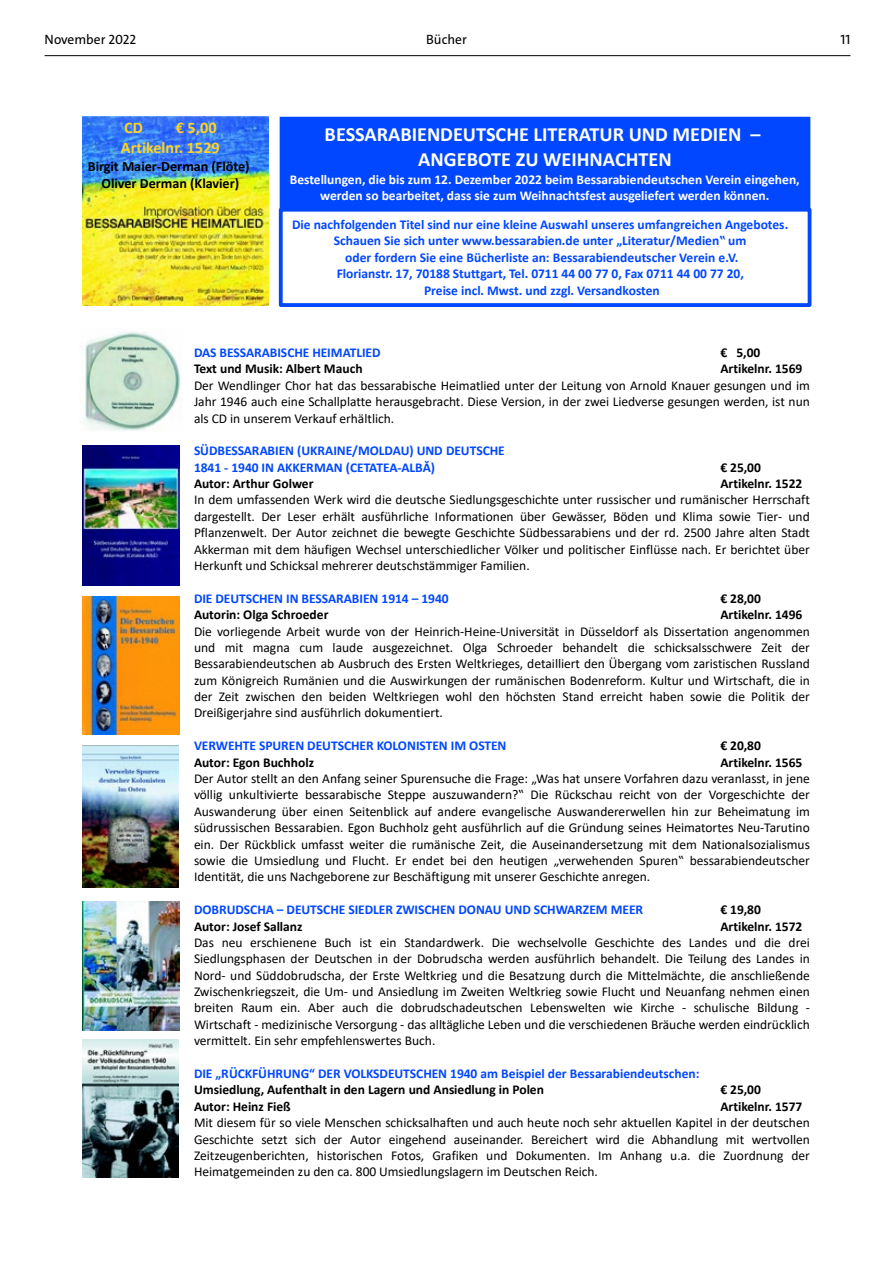
<style>
.page{position:relative;width:893px;height:1263px;background:#fff}
.page>*{position:absolute;margin:0;border:0;box-sizing:border-box;transform-origin:0 0}
.t1{font:700 20.25px/24.8px "Calibri";color:#fff;text-align:center}
.t2{font:700 16.2px/19.6px "Calibri";color:#ffd320;text-align:right}
.t3{font:700 14.25px/17.1px "Calibri";letter-spacing:-.005em;color:#000;text-align:center}
.t4{font:13.5px/16.4px "Calibri";letter-spacing:-.005em;color:#000;text-align:justify}
.t5{font:700 13.5px/16.4px "Calibri";letter-spacing:-.005em;color:#0047ff;text-align:center}
.t6{font:700 13.5px "Calibri";letter-spacing:-.005em;color:#000}
.t7{font:700 13.5px/16.4px "Calibri";letter-spacing:-.005em;color:#fff;text-align:center}
.t8{font:13.5px "The Sans";color:#000}
</style>
<div class="page">
<hr style="left:45px;top:55px;width:805px;height:1px;background:#000">
<img style="left:83px;top:117px;width:185px;height:188px">
<div style="left:280px;top:117px;width:530px;height:89px;background:#0047ff"></div>
<svg style="left:278px;top:206px;width:534px;height:101px"></svg>
<img style="left:83px;top:332px;width:98px;height:99px">
<img style="left:83px;top:902px;width:96px;height:128px">
<img style="left:83px;top:746px;width:95px;height:142px">
<img style="left:83px;top:445px;width:96px;height:141px">
<img style="left:83px;top:597px;width:97px;height:138px">
<img style="left:83px;top:1040px;width:96px;height:137px">
<p class="t8" style="left:45px;top:31px;width:93px">November 2022</p>
<p class="t8" style="left:426px;top:31px;width:42px">Bücher</p>
<p class="t8" style="left:840px;top:31px;width:11px">11</p>
<p class="t2" style="left:121px;top:118px;width:100px">€ 5,00<br>Artikelnr. 1529</p>
<p class="t3" style="left:88px;top:158px;width:163px">Birgit Maier-Derman (Flöte)<br>Oliver Derman (Klavier)</p>
<p class="t2" style="left:124px;top:118px;width:20px">CD</p>
<h1 class="t1" style="left:325px;top:122px;width:437px">BESSARABIENDEUTSCHE LITERATUR UND MEDIEN –<br>ANGEBOTE ZU WEIHNACHTEN</h1>
<p class="t7" style="left:290px;top:172px;width:511px">Bestellungen, die bis zum 12. Dezember 2022 beim Bessarabiendeutschen Verein eingehen, werden so bearbeitet, dass sie zum Weihnachtsfest ausgeliefert werden können.</p>
<p class="t5" style="left:292px;top:217px;width:498px">Die nachfolgenden Titel sind nur eine kleine Auswahl unseres umfangreichen Angebotes.<br>Schauen Sie sich unter www.bessarabien.de unter „Literatur/Medien‟ um<br>oder fordern Sie eine Bücherliste an: Bessarabiendeutscher Verein e.V.<br>Florianstr. 17, 70188 Stuttgart, Tel. 0711 44 00 77 0, Fax 0711 44 00 77 20,<br>Preise incl. Mwst. und zzgl. Versandkosten</p>
<p class="t5" style="left:194px;top:344px;width:188px">DAS BESSARABISCHE HEIMATLIED</p>
<p class="t6" style="left:720px;top:346px;width:41px">€ 5,00</p>
<p class="t6" style="left:194px;top:362px;width:170px">Text und Musik: Albert Mauch</p>
<p class="t6" style="left:720px;top:362px;width:83px">Artikelnr. 1569</p>
<p class="t4" style="left:194px;top:377px;width:617px">Der Wendlinger Chor hat das bessarabische Heimatlied unter der Leitung von Arnold Knauer gesungen und im Jahr 1946 auch eine Schallplatte herausgebracht. Diese Version, in der zwei Liedverse gesungen werden, ist nun als CD in unserem Verkauf erhältlich.</p>
<p class="t5" style="left:194px;top:443px;width:312px;text-align:left">SÜDBESSARABIEN (UKRAINE/MOLDAU) UND DEUTSCHE<br>1841 - 1940 IN AKKERMAN (CETATEA-ALBĂ)</p>
<p class="t6" style="left:720px;top:461px;width:42px">€ 25,00</p>
<p class="t6" style="left:194px;top:477px;width:121px">Autor: Arthur Golwer</p>
<p class="t6" style="left:720px;top:477px;width:83px">Artikelnr. 1522</p>
<p class="t4" style="left:194px;top:492px;width:617px">In dem umfassenden Werk wird die deutsche Siedlungsgeschichte unter russischer und rumänischer Herrschaft dargestellt. Der Leser erhält ausführliche Informationen über Gewässer, Böden und Klima sowie Tier- und Pflanzenwelt. Der Autor zeichnet die bewegte Geschichte Südbessarabiens und der rd. 2500 Jahre alten Stadt Akkerman mit dem häufigen Wechsel unterschiedlicher Völker und politischer Einflüsse nach. Er berichtet über Herkunft und Schicksal mehrerer deutschstämmiger Familien.</p>
<p class="t5" style="left:194px;top:590px;width:256px">DIE DEUTSCHEN IN BESSARABIEN 1914 – 1940</p>
<p class="t6" style="left:720px;top:592px;width:42px">€ 28,00</p>
<p class="t6" style="left:194px;top:608px;width:136px">Autorin: Olga Schroeder</p>
<p class="t6" style="left:720px;top:608px;width:83px">Artikelnr. 1496</p>
<p class="t4" style="left:194px;top:623px;width:617px">Die vorliegende Arbeit wurde von der Heinrich-Heine-Universität in Düsseldorf als Dissertation angenommen und mit magna cum laude ausgezeichnet. Olga Schroeder behandelt die schicksalsschwere Zeit der Bessarabiendeutschen ab Ausbruch des Ersten Weltkrieges, detailliert den Übergang vom zaristischen Russland zum Königreich Rumänien und die Auswirkungen der rumänischen Bodenreform. Kultur und Wirtschaft, die in der Zeit zwischen den beiden Weltkriegen wohl den höchsten Stand erreicht haben sowie die Politik der Dreißigerjahre sind ausführlich dokumentiert.</p>
<p class="t5" style="left:194px;top:738px;width:314px">VERWEHTE SPUREN DEUTSCHER KOLONISTEN IM OSTEN</p>
<p class="t6" style="left:720px;top:739px;width:42px">€ 20,80</p>
<p class="t6" style="left:194px;top:755px;width:122px">Autor: Egon Buchholz</p>
<p class="t6" style="left:720px;top:755px;width:83px">Artikelnr. 1565</p>
<p class="t4" style="left:194px;top:771px;width:617px">Der Autor stellt an den Anfang seiner Spurensuche die Frage: „Was hat unsere Vorfahren dazu veranlasst, in jene völlig unkultivierte bessarabische Steppe auszuwandern?‟ Die Rückschau reicht von der Vorgeschichte der Auswanderung über einen Seitenblick auf andere evangelische Auswandererwellen hin zur Beheimatung im südrussischen Bessarabien. Egon Buchholz geht ausführlich auf die Gründung seines Heimatortes Neu-Tarutino ein. Der Rückblick umfasst weiter die rumänische Zeit, die Auseinandersetzung mit dem Nationalsozialismus sowie die Umsiedlung und Flucht. Er endet bei den heutigen „verwehenden Spuren‟ bessarabiendeutscher Identität, die uns Nachgeborene zur Beschäftigung mit unserer Geschichte anregen.</p>
<p class="t5" style="left:194px;top:902px;width:451px">DOBRUDSCHA – DEUTSCHE SIEDLER ZWISCHEN DONAU UND SCHWARZEM MEER</p>
<p class="t6" style="left:720px;top:903px;width:42px">€ 19,80</p>
<p class="t6" style="left:194px;top:919px;width:110px">Autor: Josef Sallanz</p>
<p class="t6" style="left:720px;top:919px;width:83px">Artikelnr. 1572</p>
<p class="t4" style="left:194px;top:935px;width:617px">Das neu erschienene Buch ist ein Standardwerk. Die wechselvolle Geschichte des Landes und die drei Siedlungsphasen der Deutschen in der Dobrudscha werden ausführlich behandelt. Die Teilung des Landes in Nord- und Süddobrudscha, der Erste Weltkrieg und die Besatzung durch die Mittelmächte, die anschließende Zwischenkriegszeit, die Um- und Ansiedlung im Zweiten Weltkrieg sowie Flucht und Neuanfang nehmen einen breiten Raum ein. Aber auch die dobrudschadeutschen Lebenswelten wie Kirche - schulische Bildung - Wirtschaft - medizinische Versorgung - das alltägliche Leben und die verschiedenen Bräuche werden eindrücklich vermittelt. Ein sehr empfehlenswertes Buch.</p>
<p class="t5" style="left:194px;top:1066px;width:507px">DIE „RÜCKFÜHRUNG“ DER VOLKSDEUTSCHEN 1940 am Beispiel der Bessarabiendeutschen:</p>
<p class="t6" style="left:194px;top:1083px;width:351px">Umsiedlung, Aufenthalt in den Lagern und Ansiedlung in Polen</p>
<p class="t6" style="left:720px;top:1083px;width:42px">€ 25,00</p>
<p class="t6" style="left:194px;top:1099px;width:98px">Autor: Heinz Fieß</p>
<p class="t6" style="left:720px;top:1099px;width:83px">Artikelnr. 1577</p>
<p class="t4" style="left:194px;top:1115px;width:617px">Mit diesem für so viele Menschen schicksalhaften und auch heute noch sehr aktuellen Kapitel in der deutschen Geschichte setzt sich der Autor eingehend auseinander. Bereichert wird die Abhandlung mit wertvollen Zeitzeugenberichten, historischen Fotos, Grafiken und Dokumenten. Im Anhang u.a. die Zuordnung der Heimatgemeinden zu den ca. 800 Umsiedlungslagern im Deutschen Reich.</p>
</div>
